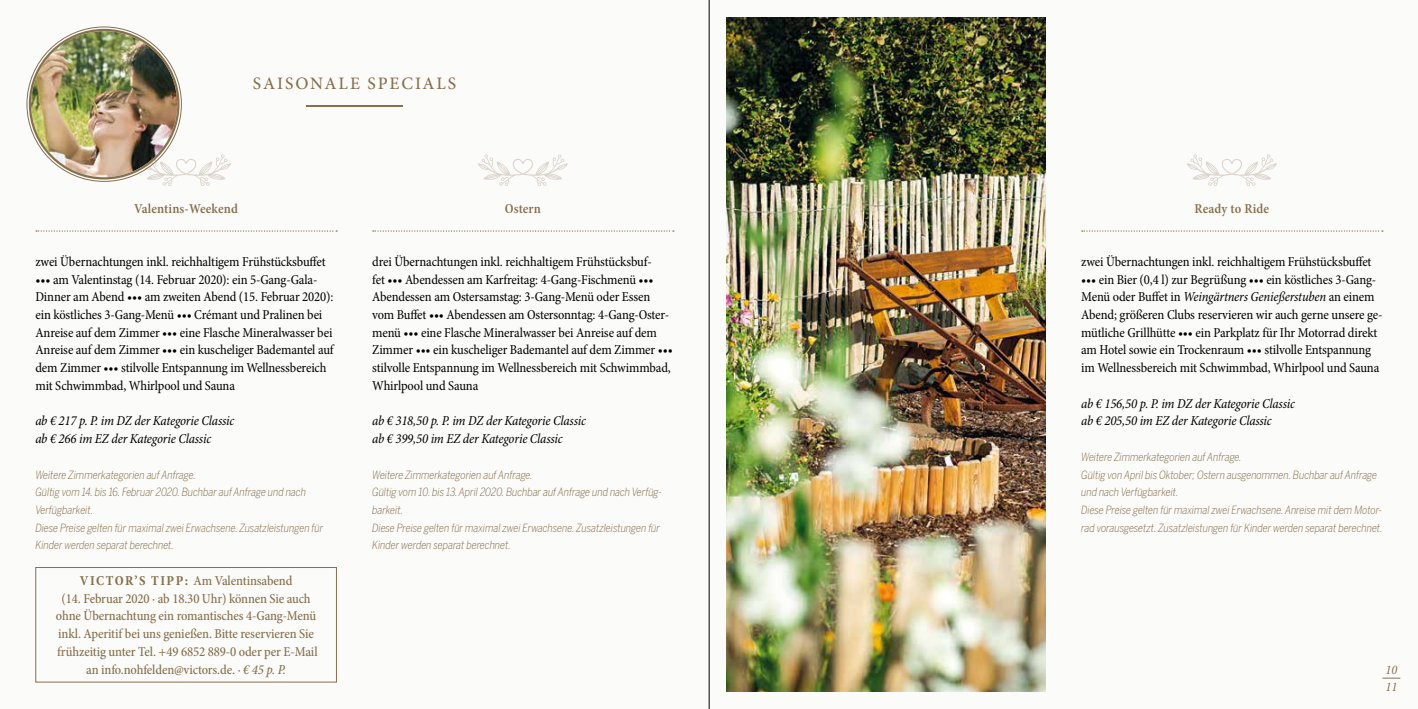
<style>
.page{position:relative;width:1418px;height:709px;background:#fff}
.page>*{position:absolute;margin:0;border:0;box-sizing:border-box;transform-origin:0 0}
.t1{font:500 17.5px "Minion Pro";letter-spacing:.11em;color:#86704d}
.t2{font:condensed 13.75px/17.8px "Minion Pro";letter-spacing:-.01em;color:#000}
.t3{font:500 condensed 13.75px/17.8px "Minion Pro";letter-spacing:-.01em;color:#86704d;text-align:center}
.t4{font:italic condensed 13.75px/17.8px "Minion Pro";letter-spacing:-.015em;color:#000}
.t5{font:600 condensed 13.75px "Minion Pro";letter-spacing:.01em;color:#86704d}
.t6{font:italic condensed 13.12px/17.8px "Minion Pro";color:#86704d}
.t7{font:italic 300 11.25px/17.8px "Benton Sans Cond";letter-spacing:-.01em;color:#86704d}
.s1{font-weight:700}
.s2{font-style:italic}
</style>
<div class="page">
<div style="left:0;top:0;width:1417px;height:709px;background:#fbfbfa"></div>
<svg style="left:36px;top:230px;width:301px;height:2px"></svg>
<svg style="left:373px;top:230px;width:301px;height:2px"></svg>
<svg style="left:1081px;top:230px;width:301px;height:2px"></svg>
<div style="left:35px;top:567px;width:302px;height:115px;border:1px solid #86704d"></div>
<hr style="left:306px;top:105px;width:97px;height:1px;background:#86704d">
<svg style="left:141px;top:154px;width:90px;height:32px"></svg>
<svg style="left:478px;top:154px;width:90px;height:32px"></svg>
<svg style="left:1187px;top:154px;width:90px;height:32px"></svg>
<img style="left:31px;top:31px;width:146px;height:146px;border-radius:73px">
<img style="left:726px;top:18px;width:319px;height:673px">
<hr style="left:709px;top:0;width:1px;height:709px;background:#000">
<svg style="left:1382px;top:678px;width:18px;height:1px"></svg>
<p class="t1" style="left:253px;top:71px;width:205px">SAISONALE SPECIALS</p>
<p class="t5" style="left:134px;top:199px;width:105px">Valentins-Weekend</p>
<p class="t5" style="left:505px;top:199px;width:38px">Ostern</p>
<p class="t2" style="left:35px;top:253px;width:292px">zwei Übernachtungen inkl. reichhaltigem Frühstücksbuffet</p>
<p class="t2" style="left:35px;top:270px;width:300px">••• am Valentinstag (14. Februar 2020): ein 5-Gang-Gala-Dinner am Abend ••• am zweiten Abend (15. Februar 2020): ein köstliches 3-Gang-Menü ••• Crémant und Pralinen bei Anreise auf dem Zimmer ••• eine Flasche Mineralwasser bei Anreise auf dem Zimmer ••• ein kuscheliger Bademantel auf dem Zimmer ••• stilvolle Entspannung im Wellnessbereich mit Schwimmbad, Whirlpool und Sauna</p>
<p class="t4" style="left:35px;top:412px;width:200px">ab € 217 p. P. im DZ der Kategorie Classic ab € 266 im EZ der Kategorie Classic</p>
<p class="t7" style="left:35px;top:465px;width:289px">Weitere Zimmerkategorien auf Anfrage.<br>Gültig vom 14. bis 16. Februar 2020. Buchbar auf Anfrage und nach Verfügbarkeit.<br>Diese Preise gelten für maximal zwei Erwachsene. Zusatzleistungen für Kinder werden separat berechnet.</p>
<p class="t3" style="left:56px;top:572px;width:263px"><span class="s1">VICTOR’S TIPP:</span> Am Valentinsabend<br>(14. Februar 2020 · ab 18.30 Uhr) können Sie auch ohne Übernachtung ein romantisches 4-Gang-Menü inkl. Aperitif bei uns genießen. Bitte reservieren Sie frühzeitig unter Tel. +49 6852 889-0 oder per E-Mail an info.nohfelden@victors.de. · <span class="s2">€ 45 p. P.</span></p>
<p class="t2" style="left:372px;top:253px;width:302px">drei Übernachtungen inkl. reichhaltigem Frühstücksbuf-<br>fet ••• Abendessen am Karfreitag: 4-Gang-Fischmenü ••• Abendessen am Ostersamstag: 3-Gang-Menü oder Essen vom Buffet ••• Abendessen am Ostersonntag: 4-Gang-Oster&shy;menü ••• eine Flasche Mineralwasser bei Anreise auf dem Zimmer ••• ein kuscheliger Bademantel auf dem Zimmer ••• stilvolle Entspannung im Wellnessbereich mit Schwimmbad, Whirlpool und Sauna</p>
<p class="t4" style="left:372px;top:412px;width:215px">ab € 318,50 p. P. im DZ der Kategorie Classic ab € 399,50 im EZ der Kategorie Classic</p>
<p class="t7" style="left:372px;top:465px;width:291px">Weitere Zimmerkategorien auf Anfrage.<br>Gültig vom 10. bis 13. April 2020. Buchbar auf Anfrage und nach Verfüg&shy;barkeit.<br>Diese Preise gelten für maximal zwei Erwachsene. Zusatzleistungen für Kinder werden separat berechnet.</p>
<p class="t5" style="left:1194px;top:199px;width:76px">Ready to Ride</p>
<p class="t2" style="left:1081px;top:253px;width:292px">zwei Übernachtungen inkl. reichhaltigem Frühstücksbuffet</p>
<p class="t2" style="left:1081px;top:270px;width:303px">••• ein Bier (0,4 l) zur Begrüßung ••• ein köstliches 3-Gang-Menü oder Buffet in <span class="s2">Weingärtners Genießerstuben</span> an einem Abend; größeren Clubs reservieren wir auch gerne unsere ge&shy;mütliche Grillhütte ••• ein Parkplatz für Ihr Motorrad direkt am Hotel sowie ein Trockenraum ••• stilvolle Entspannung im Wellnessbereich mit Schwimmbad, Whirlpool und Sauna</p>
<p class="t4" style="left:1081px;top:394px;width:215px">ab € 156,50 p. P. im DZ der Kategorie Classic ab € 205,50 im EZ der Kategorie Classic</p>
<p class="t7" style="left:1081px;top:448px;width:303px">Weitere Zimmerkategorien auf Anfrage.<br>Gültig von April bis Oktober; Ostern ausgenommen. Buchbar auf Anfrage und nach Verfügbarkeit.<br>Diese Preise gelten für maximal zwei Erwachsene. Anreise mit dem Motor&shy;rad vorausgesetzt. Zusatzleistungen für Kinder werden separat berechnet.</p>
<p class="t6" style="left:1385px;top:660px;width:13px">10<br>11</p>
</div>
